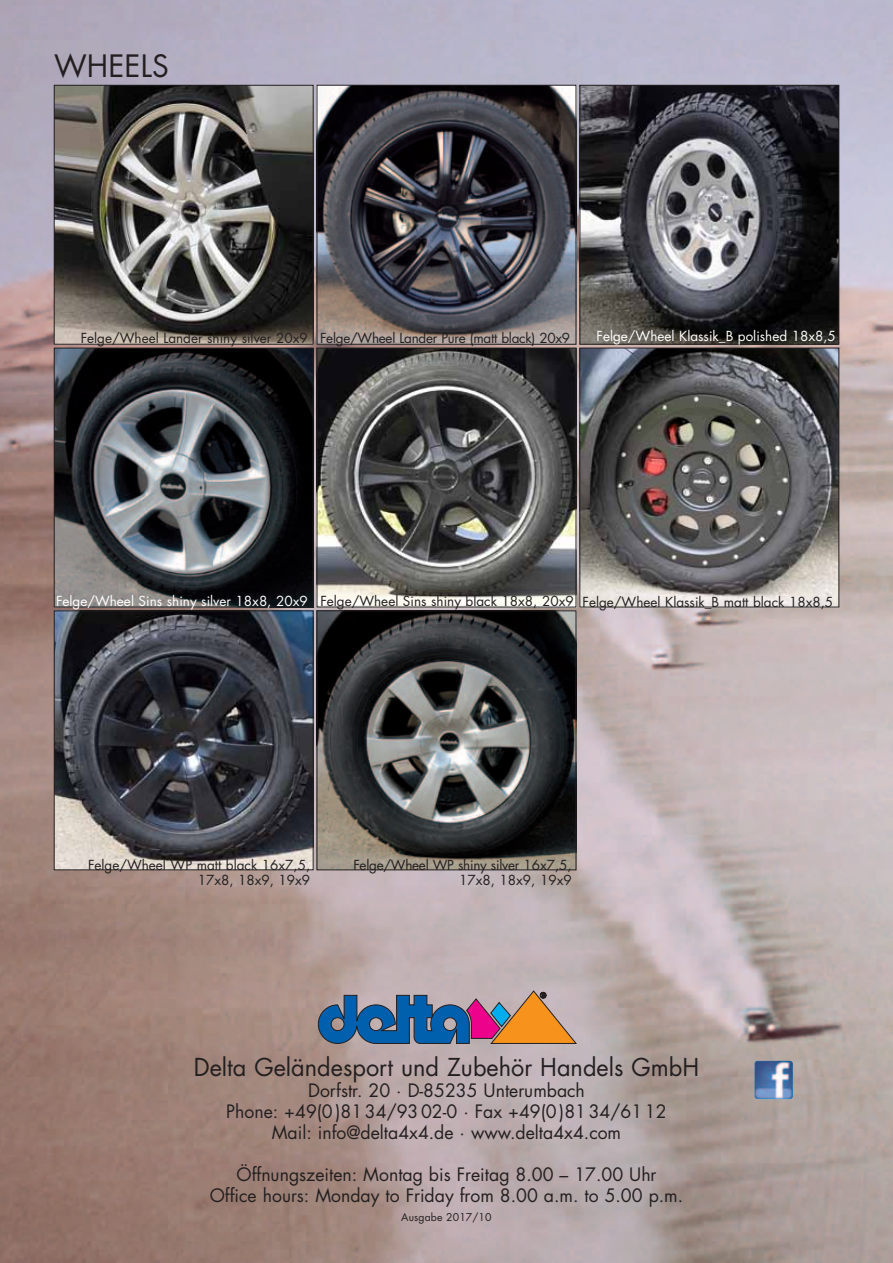
<style>
.page{position:relative;width:893px;height:1263px;background:#fff}
.page>*{position:absolute;margin:0;border:0;box-sizing:border-box;transform-origin:0 0}
.t1{font:30px "Futura CE";letter-spacing:.005em;color:#231f20}
.t2{font:24px "Futura CE";color:#231f20}
.t3{font:18px/21px "Futura CE";color:#231f20;text-align:center}
.t4{font:13.5px/15px "Futura CE";letter-spacing:-.02em;color:#231f20;text-align:right}
.t5{font:13.5px/15px "Futura CE";color:#231f20;text-align:right}
.t6{font:13.5px "Futura CE";color:#fff}
.t7{font:10.5px "Futura CE";letter-spacing:.01em;color:#231f20}
</style>
<div class="page">
<img style="left:0;top:0;width:893px;height:1263px">
<svg style="left:318px;top:990px;width:259px;height:54px"></svg>
<img style="left:754px;top:1061px;width:39px;height:38px">
<img style="left:56px;top:350px;width:255px;height:255px">
<div style="left:54px;top:348px;width:259px;height:259px;border:1px solid #231f20"></div>
<img style="left:319px;top:350px;width:255px;height:255px">
<div style="left:317px;top:348px;width:259px;height:259px;border:1px solid #231f20"></div>
<img style="left:56px;top:87px;width:255px;height:255px">
<div style="left:54px;top:85px;width:259px;height:259px;border:1px solid #231f20"></div>
<img style="left:319px;top:87px;width:255px;height:255px">
<div style="left:317px;top:85px;width:259px;height:259px;border:1px solid #231f20"></div>
<img style="left:56px;top:613px;width:255px;height:255px">
<div style="left:54px;top:611px;width:259px;height:259px;border:1px solid #231f20"></div>
<img style="left:582px;top:350px;width:255px;height:255px">
<div style="left:580px;top:348px;width:259px;height:259px;border:1px solid #231f20"></div>
<img style="left:319px;top:613px;width:255px;height:255px">
<div style="left:317px;top:611px;width:259px;height:259px;border:1px solid #231f20"></div>
<img style="left:582px;top:87px;width:255px;height:255px">
<div style="left:580px;top:85px;width:259px;height:259px;border:1px solid #231f20"></div>
<h1 class="t1" style="left:54px;top:47px;width:116px">WHEELS</h1>
<p class="t4" style="left:81px;top:331px;width:491px">Felge/Wheel Lander shiny silver 20x9 Felge/Wheel Lander Pure (matt black) 20x9</p>
<p class="t6" style="left:597px;top:328px;width:241px">Felge/Wheel Klassik_B polished 18x8,5</p>
<p class="t6" style="left:56px;top:592px;width:253px">Felge/Wheel Sins shiny silver 18x8, 20x9</p>
<p class="t5" style="left:320px;top:593px;width:255px">Felge/Wheel Sins shiny black 18x8, 20x9</p>
<p class="t5" style="left:583px;top:594px;width:252px">Felge/Wheel Klassik_B matt black 18x8,5</p>
<p class="t5" style="left:88px;top:858px;width:224px">Felge/Wheel WP matt black 16x7,5,<br>17x8, 18x9, 19x9</p>
<p class="t4" style="left:353px;top:858px;width:220px">Felge/Wheel WP shiny silver 16x7,5,<br>17x8, 18x9, 19x9</p>
<h2 class="t2" style="left:194px;top:1052px;width:507px">Delta Geländesport und Zubehör Handels GmbH</h2>
<p class="t3" style="left:226px;top:1080px;width:442px">Dorfstr. 20 · D-85235 Unterumbach<br>Phone: +49(0)8134/9302-0 · Fax +49(0)8134/6112<br>Mail: info@delta4x4.de · www.delta4x4.com</p>
<p class="t3" style="left:210px;top:1164px;width:475px">Öffnungszeiten: Montag bis Freitag 8.00 – 17.00 Uhr<br>Office hours: Monday to Friday from 8.00 a.m. to 5.00 p.m.</p>
<p class="t7" style="left:401px;top:1210px;width:92px">Ausgabe 2017/10</p>
</div>
